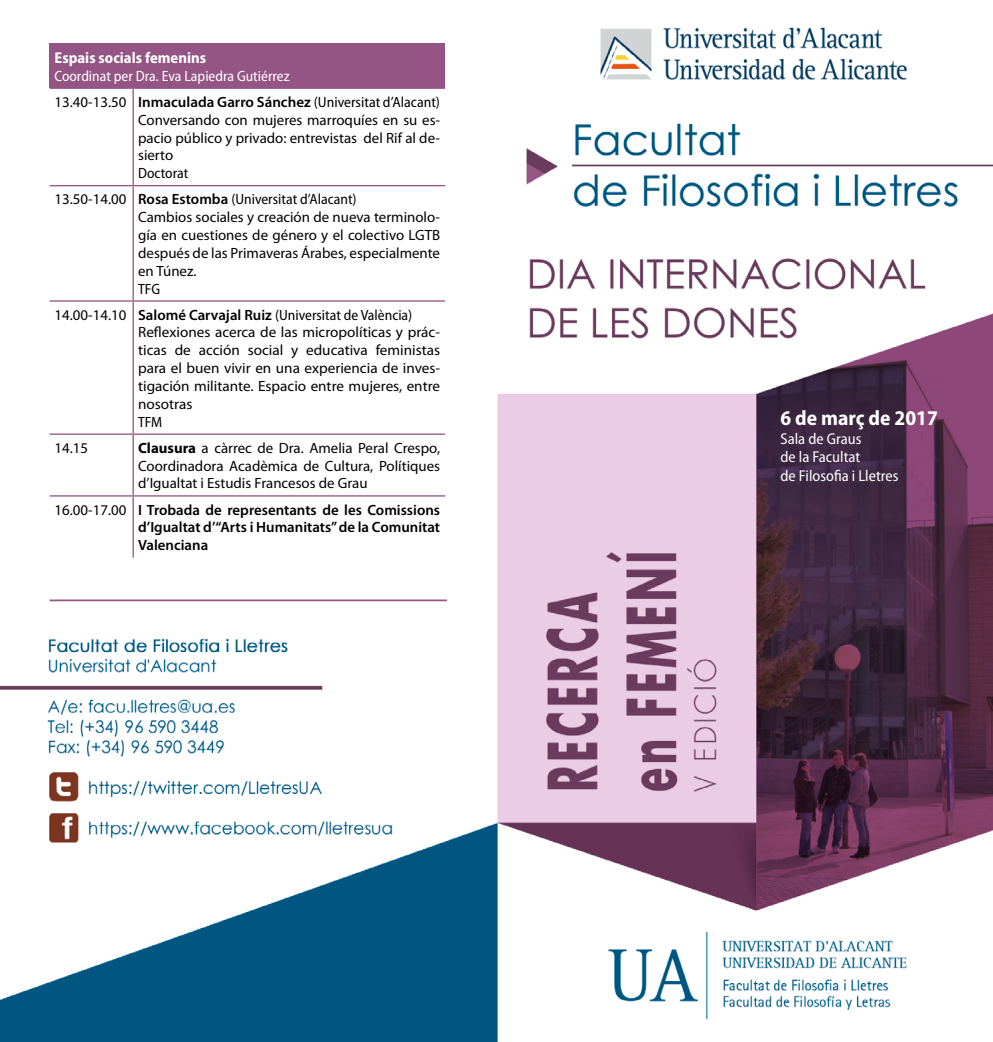
<style>
.page{position:relative;width:993px;height:1042px;background:#fff}
.page>*{position:absolute;margin:0;border:0;box-sizing:border-box;transform-origin:0 0}
.t1{font:700 semi-condensed 21px "Myriad Pro";color:#fff}
.t2{font:semi-condensed 15.75px/18.9px "Myriad Pro";color:#fff}
.t3{font:700 semi-condensed 15.75px "Myriad Pro";color:#fff}
.t4{font:14.88px/17.8px "Myriad Pro";color:#000;text-align:justify}
.t5{font:semi-condensed 14.88px/26.1px "Myriad Pro";color:#000}
.t6{font:600 14.88px/17.8px "Myriad Pro";color:#000;text-align:justify}
.t7{font:semi-condensed 14.88px/26.1px "Myriad Pro";color:#fff}
.s1{font-stretch:normal;color:#000}
.s2{font-weight:600;font-stretch:normal;color:#000}
.s3{color:#000}
.s4{font-stretch:normal}
.s5{font-weight:600;font-stretch:normal}
.s6{font-weight:700}
.s7{font-weight:400}
</style>
<div class="page">
<img style="left:0;top:27px;width:992px;height:1015px">
<div style="left:50px;top:44px;width:395px;height:44px;background:#955584"></div>
<hr style="left:50px;top:43px;width:83px;height:1px;background:#955584">
<hr style="left:133px;top:43px;width:312px;height:1px;background:#955584">
<hr style="left:50px;top:88px;width:83px;height:1px;background:#955584">
<hr style="left:133px;top:88px;width:312px;height:1px;background:#955584">
<hr style="left:132px;top:89px;width:2px;height:96px;background:#955584">
<hr style="left:50px;top:185px;width:83px;height:1px;background:#955584">
<hr style="left:133px;top:185px;width:312px;height:1px;background:#955584">
<hr style="left:132px;top:186px;width:2px;height:114px;background:#955584">
<hr style="left:50px;top:300px;width:83px;height:2px;background:#955584">
<hr style="left:133px;top:300px;width:312px;height:2px;background:#955584">
<hr style="left:132px;top:302px;width:2px;height:131px;background:#955584">
<hr style="left:50px;top:433px;width:83px;height:2px;background:#955584">
<hr style="left:133px;top:433px;width:312px;height:2px;background:#955584">
<hr style="left:132px;top:435px;width:2px;height:60px;background:#955584">
<hr style="left:50px;top:495px;width:83px;height:1px;background:#955584">
<hr style="left:133px;top:495px;width:312px;height:1px;background:#955584">
<hr style="left:132px;top:496px;width:2px;height:62px;background:#955584">
<hr style="left:50px;top:599px;width:396px;height:2px;background:#955584">
<p class="t3" style="left:55px;top:47px;width:153px">Espais socials femenins</p>
<p class="t7" style="left:55px;top:63px;width:387px">Coordinat per Dra. Eva Lapiedra Gutiérrez<br><span class="s1">13.40-13.50</span> <span class="s2">Inmaculada Garro Sánchez</span> <span class="s3">(Universitat d’Alacant)</span></p>
<p class="t4" style="left:138px;top:110px;width:303px">Conversando con mujeres marroquíes en su es&shy;pacio público y privado: entrevistas del Rif al de&shy;sierto</p>
<p class="t5" style="left:55px;top:160px;width:303px;text-indent:83px">Doctorat<br><span class="s4">13.50-14.00</span> <span class="s5">Rosa Estomba</span> (Universitat d’Alacant)</p>
<p class="t4" style="left:138px;top:208px;width:303px">Cambios sociales y creación de nueva terminolo&shy;gía en cuestiones de género y el colectivo LGTB después de las Primaveras Árabes, especialmente en Túnez.</p>
<p class="t5" style="left:55px;top:275px;width:359px;text-indent:83px">TFG<br><span class="s4">14.00-14.10</span> <span class="s5">Salomé Carvajal Ruiz</span> (Universitat de València)</p>
<p class="t4" style="left:138px;top:323px;width:303px">Reflexiones acerca de las micropolíticas y prác&shy;ticas de acción social y educativa feministas para el buen vivir en una experiencia de inves&shy;tigación militante. Espacio entre mujeres, entre nosotras</p>
<p class="t5" style="left:138px;top:408px;width:26px">TFM</p>
<p class="t4" style="left:55px;top:439px;width:35px">14.15</p>
<p class="t4" style="left:138px;top:439px;width:303px"><span class="s6">Clausura</span> a càrrec de Dra. Amelia Peral Crespo, Coordinadora Acadèmica de Cultura, Polítiques d’Igualtat i Estudis Francesos de Grau</p>
<p class="t6" style="left:138px;top:500px;width:303px;text-indent:-83px"><span class="s7">16.00-17.00</span> I Trobada de representants de les Comissions d’Igualtat d’“Arts i Humanitats” de la Comunitat Valenciana</p>
<h1 class="t1" style="left:780px;top:404px;width:159px">6 de març de 2017</h1>
<p class="t2" style="left:780px;top:428px;width:119px">Sala de Graus<br>de la Facultat<br>de Filosofia i Lletres</p>
</div>
